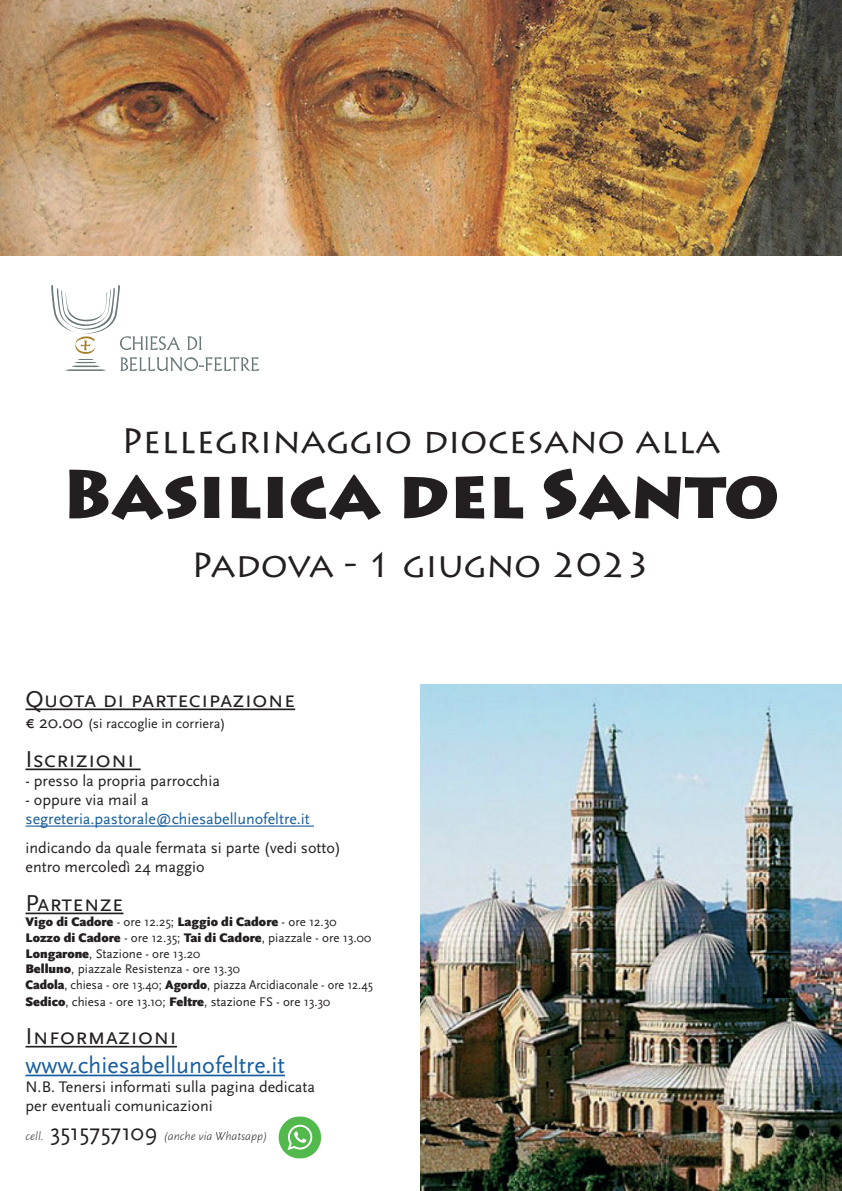
<style>
.page{position:relative;width:842px;height:1191px;background:#fff}
.page>*{position:absolute;margin:0;border:0;box-sizing:border-box;transform-origin:0 0}
.t1{font:900 68px "Lithos Pro";color:#231f20}
.t2{font:35.4px "Lithos Pro";color:#231f20}
.t3{font:35px "Lithos Pro";color:#231f20}
.t4{font:24px "Scala Sans Pro";color:#231f20}
.t5{font:24px "Scala Sans Pro";color:#175d9e}
.t6{font:16px/19.2px "Scala Sans Pro";color:#231f20}
.t7{font:16px "Scala Sans Pro";color:#175d9e}
.t8{font:14px "Scala Sans Pro";color:#231f20}
.t9{font:13px/15.6px "Scala Sans Pro";color:#231f20}
.t10{font:italic 300 12px "Scala Sans Pro";color:#231f20}
.s1{font-size:18px}
.s2{font-weight:900}
.s3{font-weight:400;font-style:normal;font-size:24px}
</style>
<div class="page">
<img style="left:421px;top:684px;width:421px;height:507px">
<hr style="left:26px;top:708px;width:269px;height:2px;background:#231f20">
<hr style="left:26px;top:768px;width:115px;height:2px;background:#231f20">
<hr style="left:26px;top:825px;width:288px;height:1px;background:#175d9e">
<hr style="left:26px;top:912px;width:97px;height:2px;background:#231f20">
<hr style="left:26px;top:1045px;width:151px;height:2px;background:#231f20">
<hr style="left:26px;top:1074px;width:259px;height:2px;background:#175d9e">
<svg style="left:51px;top:285px;width:208px;height:86px"></svg>
<img style="left:0;top:0;width:842px;height:255px">
<div style="left:279px;top:1116px;width:42px;height:42px;background:#52b94c;border-radius:21px"></div>
<svg style="left:287px;top:1124px;width:25px;height:26px"></svg>
<h2 class="t2" style="left:121px;top:420px;width:601px">Pellegrinaggio diocesano alla</h2>
<h1 class="t1" style="left:62px;top:452px;width:719px">Basilica del Santo</h1>
<h3 class="t3" style="left:191px;top:544px;width:461px">Padova - 1 giugno 2023</h3>
<h3 class="t4" style="left:26px;top:685px;width:271px">Quota di partecipazione</h3>
<p class="t8" style="left:26px;top:715px;width:202px"><span class="s1">€ 20.00</span> (si raccoglie in corriera)</p>
<h3 class="t4" style="left:26px;top:745px;width:111px">Iscrizioni</h3>
<p class="t6" style="left:26px;top:771px;width:196px">- presso la propria parrocchia</p>
<p class="t6" style="left:26px;top:790px;width:125px">- oppure via mail a</p>
<p class="t7" style="left:26px;top:810px;width:286px">segreteria.pastorale@chiesabellunofeltre.it</p>
<p class="t6" style="left:26px;top:838px;width:317px">indicando da quale fermata si parte (vedi sotto) entro mercoledì 24 maggio</p>
<h3 class="t4" style="left:26px;top:889px;width:99px">Partenze</h3>
<p class="t9" style="left:26px;top:914px;width:349px"><span class="s2">Vigo di Cadore</span> - ore 12.25; <span class="s2">Laggio di Cadore</span> - ore 12.30<br><span class="s2">Lozzo di Cadore</span> - ore 12.35; <span class="s2">Tai di Cadore</span>, piazzale - ore 13.00<br><span class="s2">Longarone</span>, Stazione - ore 13.20<br><span class="s2">Belluno</span>, piazzale Resistenza - ore 13.30<br><span class="s2">Cadola</span>, chiesa - ore 13.40; <span class="s2">Agordo</span>, piazza Arcidiaconale - ore 12.45</p>
<p class="t9" style="left:26px;top:993px;width:307px"><span class="s2">Sedico</span>, chiesa - ore 13.10; <span class="s2">Feltre</span>, stazione FS - ore 13.30</p>
<h3 class="t4" style="left:26px;top:1022px;width:153px">Informazioni</h3>
<h3 class="t5" style="left:26px;top:1051px;width:261px">www.chiesabellunofeltre.it</h3>
<p class="t6" style="left:26px;top:1077px;width:291px">N.B. Tenersi informati sulla pagina dedicata per eventuali comunicazioni</p>
<p class="t10" style="left:26px;top:1129px;width:243px">cell. <span class="s3">3515757109</span> (anche via Whatsapp)</p>
</div>
